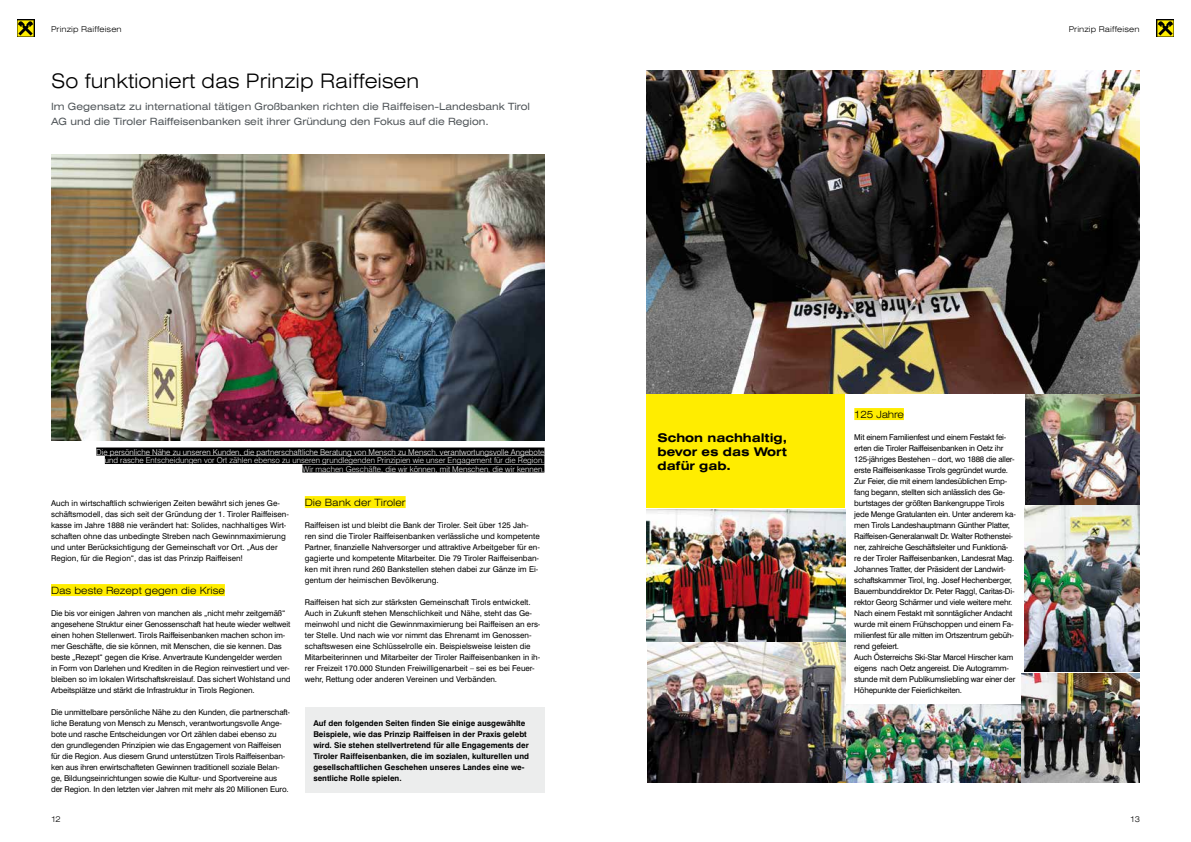
<style>
.page{position:relative;width:1191px;height:842px;background:#fff}
.page>*{position:absolute;margin:0;border:0;box-sizing:border-box;transform-origin:0 0}
.t1{font:300 expanded 20px "Swiss 721 BT";color:#000}
.t2{font:700 expanded 12px/14.4px "Swiss 721 BT";color:#000;text-align:justify}
.t3{font:expanded 10px/15px "Swiss 721 BT";color:#505559}
.t4{font:300 expanded 10px "Swiss 721 BT";color:#000}
.t5{font:300 expanded 10px "Swiss 721 BT";letter-spacing:-.025em;color:#000}
.t6{font:8px/11px "Swiss 721 BT";letter-spacing:-.015em;color:#000}
.t7{font:300 8px/8.5px "Swiss 721 BT";color:#fff;text-align:right}
.t8{font:700 8px/11px "Swiss 721 BT";color:#000}
.t9{font:300 expanded 8px "Swiss 721 BT";letter-spacing:.01em;color:#000}
.s1{color:#eceded}
</style>
<div class="page">
<svg style="left:17px;top:20px;width:17px;height:17px"></svg>
<svg style="left:18px;top:21px;width:15px;height:15px"></svg>
<svg style="left:1156px;top:20px;width:18px;height:17px"></svg>
<svg style="left:1157px;top:20px;width:16px;height:17px"></svg>
<svg style="left:1157px;top:21px;width:16px;height:15px"></svg>
<img style="left:52px;top:154px;width:492px;height:286px">
<div style="left:51px;top:584px;width:174px;height:12px;background:#ffed00"></div>
<div style="left:96px;top:447px;width:448px;height:8px;background:#000"></div>
<div style="left:105px;top:456px;width:439px;height:8px;background:#000"></div>
<div style="left:302px;top:464px;width:242px;height:8px;background:#000"></div>
<div style="left:305px;top:496px;width:101px;height:12px;background:#ffed00"></div>
<div style="left:646px;top:395px;width:199px;height:113px;background:#ffed00"></div>
<img style="left:647px;top:643px;width:198px;height:139px">
<div style="left:854px;top:408px;width:50px;height:12px;background:#ffed00"></div>
<img style="left:646px;top:71px;width:494px;height:322px">
<img style="left:1021px;top:673px;width:119px;height:109px">
<img style="left:646px;top:509px;width:199px;height:132px">
<img style="left:1024px;top:395px;width:116px;height:277px">
<img style="left:846px;top:704px;width:174px;height:78px">
<div style="left:305px;top:707px;width:239px;height:85px;background:#eceded"></div>
<p class="t9" style="left:51px;top:24px;width:72px">Prinzip Raiffeisen</p>
<p class="t9" style="left:1068px;top:24px;width:72px">Prinzip Raiffeisen</p>
<h1 class="t1" style="left:51px;top:69px;width:369px">So funktioniert das Prinzip Raiffeisen</h1>
<p class="t3" style="left:51px;top:99px;width:480px">Im Gegensatz zu international tätigen Großbanken richten die Raiffeisen-Landesbank Tirol<br>AG und die Tiroler Raiffeisenbanken seit ihrer Gründung den Fokus auf die Region.</p>
<p class="t7" style="left:96px;top:447px;width:450px">Die persönliche Nähe zu unseren Kunden, die partnerschaftliche Beratung von Mensch zu Mensch, verantwortungsvolle Angebote und rasche <span class="s1">Entscheidungen vor Ort zählen ebenso zu unseren grundlegenden Prinzipien wie unser Engagement für die Region.<br>Wir machen Geschäfte,</span> die wir können, mit Menschen, die wir kennen.</p>
<p class="t4" style="left:305px;top:497px;width:102px">Die Bank der Tiroler</p>
<p class="t6" style="left:305px;top:520px;width:237px">Raiffeisen ist und bleibt die Bank der Tiroler. Seit über 125 Jah&shy;ren sind die Tiroler Raiffeisenbanken verlässliche und kompetente Partner, finanzielle Nahversorger und attraktive Arbeitgeber für en&shy;gagierte und kompetente Mitarbeiter. Die 79 Tiroler Raiffeisenban&shy;ken mit ihren rund 260 Bankstellen stehen dabei zur Gänze im Ei&shy;gentum der heimischen Bevölkerung.</p>
<p class="t6" style="left:305px;top:597px;width:237px">Raiffeisen hat sich zur stärksten Gemeinschaft Tirols entwickelt.<br>Auch in Zukunft stehen Menschlichkeit und Nähe, steht das Ge&shy;meinwohl und nicht die Gewinnmaximierung bei Raiffeisen an ers&shy;ter Stelle. Und nach wie vor nimmt das Ehrenamt im Genossen&shy;schaftswesen eine Schlüsselrolle ein. Beispielsweise leisten die Mitarbeiterinnen und Mitarbeiter der Tiroler Raiffeisenbanken in ih&shy;rer Freizeit 170.000 Stunden Freiwilligenarbeit – sei es bei Feuer&shy;wehr, Rettung oder anderen Vereinen und Verbänden.</p>
<p class="t6" style="left:51px;top:498px;width:239px">Auch in wirtschaftlich schwierigen Zeiten bewährt sich jenes Ge&shy;schäftsmodell, das sich seit der Gründung der 1. Tiroler Raiffeisen&shy;kasse im Jahre 1888 nie verändert hat: Solides, nachhaltiges Wirt&shy;schaften ohne das unbedingte Streben nach Gewinnmaximierung und unter Berücksichtigung der Gemeinschaft vor Ort. „Aus der Region, für die Region“, das ist das Prinzip Raiffeisen!</p>
<p class="t4" style="left:51px;top:585px;width:175px">Das beste Rezept gegen die Krise</p>
<p class="t6" style="left:51px;top:608px;width:241px">Die bis vor einigen Jahren von manchen als „nicht mehr zeitgemäß“ angesehene Struktur einer Genossenschaft hat heute wieder weltweit einen hohen Stellenwert. Tirols Raiffeisenbanken machen schon im&shy;mer Geschäfte, die sie können, mit Menschen, die sie kennen. Das beste „Rezept“ gegen die Krise. Anvertraute Kundengelder werden<br>in Form von Darlehen und Krediten in die Region reinvestiert und ver&shy;bleiben so im lokalen Wirtschaftskreislauf. Das sichert Wohlstand und Arbeitsplätze und stärkt die Infrastruktur in Tirols Regionen.</p>
<p class="t6" style="left:51px;top:707px;width:241px">Die unmittelbare persönliche Nähe zu den Kunden, die partnerschaft&shy;liche Beratung von Mensch zu Mensch, verantwortungsvolle Ange&shy;bote und rasche Entscheidungen vor Ort zählen dabei ebenso zu den grundlegenden Prinzipien wie das Engagement von Raiffeisen für die Region. Aus diesem Grund unterstützen Tirols Raiffeisenban&shy;ken aus ihren erwirtschafteten Gewinnen traditionell soziale Belan&shy;ge, Bildungseinrichtungen sowie die Kultur- und Sportvereine aus der Region. In den letzten vier Jahren mit mehr als 20 Millionen Euro.</p>
<p class="t8" style="left:313px;top:718px;width:217px">Auf den folgenden Seiten finden Sie einige ausgewählte Beispiele, wie das Prinzip Raiffeisen in der Praxis gelebt wird. Sie stehen stellvertretend für alle Engagements der Tiroler Raiffeisenbanken, die im sozialen, kulturellen und gesellschaftlichen Geschehen unseres Landes eine we&shy;sentliche Rolle spielen.</p>
<h2 class="t2" style="left:657px;top:430px;width:131px">Schon nachhaltig, bevor es das Wort dafür gab.</h2>
<p class="t5" style="left:854px;top:409px;width:51px">125 Jahre</p>
<p class="t6" style="left:854px;top:432px;width:163px">Mit einem Familienfest und einem Festakt fei&shy;erten die Tiroler Raiffeisenbanken in Oetz ihr 125-jähriges Bestehen – dort, wo 1888 die aller&shy;erste Raiffeisenkasse Tirols gegründet wurde.<br>Zur Feier, die mit einem landesüblichen Emp&shy;fang begann, stellten sich anlässlich des Ge&shy;burtstages der größten Bankengruppe Tirols jede Menge Gratulanten ein. Unter anderem ka&shy;men Tirols Landeshauptmann Günther Platter, Raiffeisen-Generalanwalt Dr. Walter Rothenstei&shy;ner, zahlreiche Geschäftsleiter und Funktionä&shy;re der Tiroler Raiffeisenbanken, Landesrat Mag.<br>Johannes Tratter, der Präsident der Landwirt&shy;schaftskammer Tirol, Ing. Josef Hechenberger, Bauernbunddirektor Dr. Peter Raggl, Caritas-Di&shy;rektor Georg Schärmer und viele weitere mehr.<br>Nach einem Festakt mit sonntäglicher Andacht wurde mit einem Frühschoppen und einem Fa&shy;milienfest für alle mitten im Ortszentrum gebüh&shy;rend gefeiert.<br>Auch Österreichs Ski-Star Marcel Hirscher kam eigens nach Oetz angereist. Die Autogramm&shy;stunde mit dem Publikumsliebling war einer der Höhepunkte der Feierlichkeiten.</p>
<p class="t9" style="left:51px;top:815px;width:11px">12</p>
<p class="t9" style="left:1130px;top:815px;width:11px">13</p>
</div>
